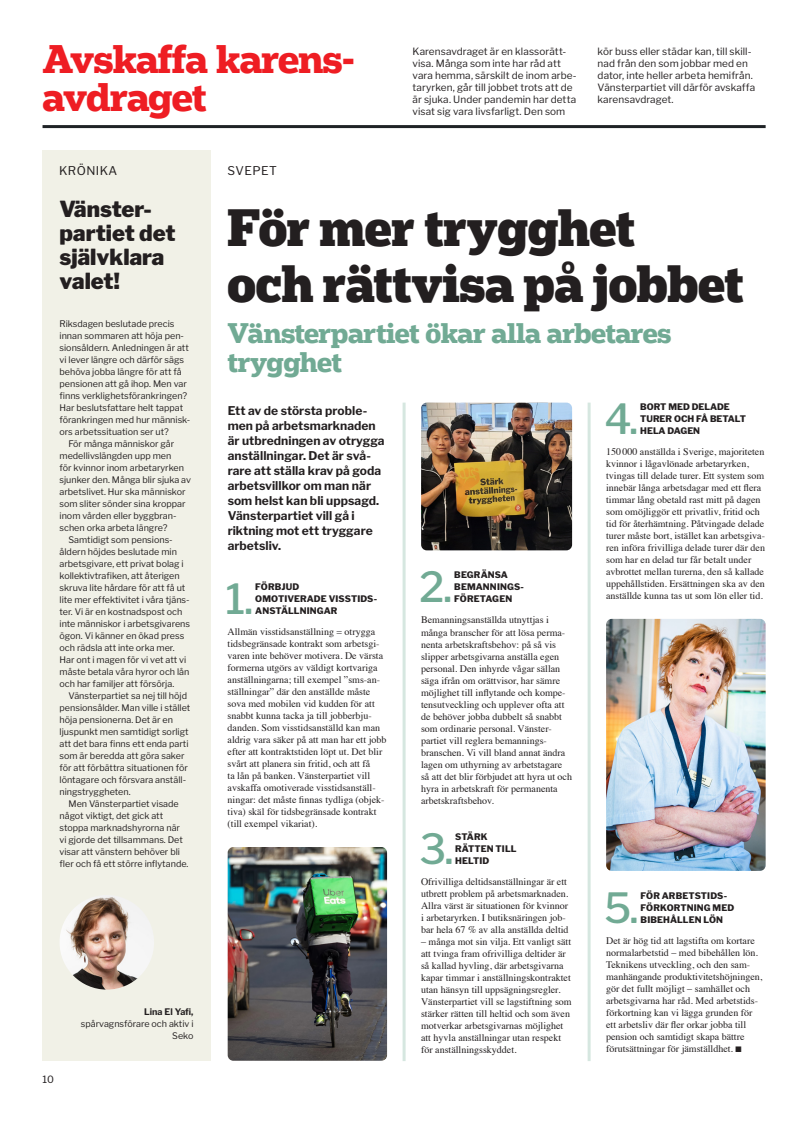
<style>
.page{position:relative;width:794px;height:1126px;background:#fff}
.page>*{position:absolute;margin:0;border:0;box-sizing:border-box;transform-origin:0 0}
.Rubrik_Popular_Black{font:900 50px/56px "Popular";letter-spacing:-.01em;color:#231f20;scale:.96 1}
.Artikel__Punkter_Mel{font:500 41.3px "Libre Franklin";color:#71aa94}
.Hylla__Rubrik_Popula{font:700 38px/38px "Popular";letter-spacing:-.025em;color:#ee1d23}
.Ev_underrubrik{font:700 27px/29px "Popular";letter-spacing:-.025em;color:#71aa94}
.Spalt__Rubrik_Libre{font:900 22px/24px "Libre Franklin";color:#231f20}
.Ingress_12_15{font:700 12px/15px "Libre Franklin";letter-spacing:.005em;color:#231f20}
.t1{font:12px "Libre Franklin";letter-spacing:.04em;color:#231f20}
.Artikel__Brödtext_Ti{font:10px/12px "Times";color:#231f20}
.Hylla_Brödtext_Libre{font:10px/12px "Libre Franklin";letter-spacing:.005em;color:#231f20}
.Spalt__Brödtext_Libr{font:9px/12px "Libre Franklin";color:#231f20}
.Artikel__Punkter_Mel-2{font:800 9px/12px "Libre Franklin";letter-spacing:.005em;color:#231f20}
.Roll_Regular{font:9px/12px "Libre Franklin";color:#231f20;text-align:right}
.Författare_Bold_9_12{font:700 9px "Libre Franklin";color:#231f20}
</style>
<div class="page">
<hr style="left:43px;top:125px;width:722px;height:3px;background:#1f2326">
<div style="left:43px;top:151px;width:167px;height:909px;background:#f1f1e7"></div>
<img style="left:60px;top:895px;width:94px;height:94px;border-radius:47px">
<hr style="left:402px;top:402px;width:3px;height:658px;background:#d6e7e0">
<hr style="left:587px;top:402px;width:3px;height:658px;background:#d6e7e0">
<img style="left:228px;top:847px;width:159px;height:213px">
<img style="left:421px;top:402px;width:151px;height:148px">
<img style="left:606px;top:619px;width:159px;height:251px">
<p class="Hylla__Rubrik_Popula" style="left:43px;top:39px;width:314px">Avskaffa karens&shy;avdraget</p>
<p class="Hylla_Brödtext_Libre" style="left:412px;top:44px;width:166px">Karensavdraget är en klassorätt&shy;visa. Många som inte har råd att vara hemma, särskilt de inom arbe&shy;taryrken, går till jobbet trots att de är sjuka. Under pandemin har detta visat sig vara livsfarligt. Den som</p>
<p class="Hylla_Brödtext_Libre" style="left:597px;top:44px;width:159px">kör buss eller städar kan, till skill&shy;nad från den som jobbar med en dator, inte heller arbeta hemifrån.<br>Vänsterpartiet vill därför avskaffa karensavdraget.</p>
<p class="t1" style="left:59px;top:161px;width:60px">KRÖNIKA</p>
<p class="Spalt__Rubrik_Libre" style="left:60px;top:195px;width:118px">Vänster&shy;partiet det självklara valet!</p>
<p class="Spalt__Brödtext_Libr" style="left:60px;top:316px;width:132px">Riksdagen beslutade precis innan sommaren att höja pen&shy;sionsåldern. Anledningen är att vi lever längre och därför sägs behöva jobba längre för att få pensionen att gå ihop. Men var finns verklighetsförankringen?<br>Har beslutsfattare helt tappat förankringen med hur människ&shy;ors arbetssituation ser ut?</p>
<p class="Spalt__Brödtext_Libr" style="left:60px;top:436px;width:133px;text-indent:9px">För många människor går medellivslängden upp men<br>för kvinnor inom arbetaryrken sjunker den. Många blir sjuka av arbetslivet. Hur ska människor som sliter sönder sina kroppar inom vården eller byggbran&shy;schen orka arbeta längre?</p>
<p class="Spalt__Brödtext_Libr" style="left:60px;top:532px;width:132px;text-indent:9px">Samtidigt som pensions&shy;åldern höjdes beslutade min arbetsgivare, ett privat bolag i kollektivtrafiken, att återigen skruva lite hårdare för att få ut lite mer effektivitet i våra tjäns&shy;ter. Vi är en kostnadspost och inte människor i arbetsgivarens ögon. Vi känner en ökad press och rädsla att inte orka mer.<br>Har ont i magen för vi vet att vi måste betala våra hyror och lån och har familjer att försörja.</p>
<p class="Spalt__Brödtext_Libr" style="left:60px;top:688px;width:132px;text-indent:9px">Vänsterpartiet sa nej till höjd pensionsålder. Man ville i stället höja pensionerna. Det är en ljuspunkt men samtidigt sorligt att det bara finns ett enda parti som är beredda att göra saker för att förbättra situationen för löntagare och försvara anställ&shy;ningstryggheten.</p>
<p class="Spalt__Brödtext_Libr" style="left:60px;top:796px;width:130px;text-indent:9px">Men Vänsterpartiet visade något viktigt, det gick att stoppa marknadshyrorna när vi gjorde det tillsammans. Det visar att vänstern behöver bli fler och få ett större inflytande.</p>
<p class="Hylla_Brödtext_Libre" style="left:43px;top:1072px;width:13px">10</p>
<p class="Författare_Bold_9_12" style="left:144px;top:1004px;width:51px">Lina El Yafi,</p>
<p class="Roll_Regular" style="left:81px;top:1016px;width:114px">spårvagnsförare och aktiv i<br>Seko</p>
<p class="t1" style="left:227px;top:161px;width:51px">SVEPET</p>
<p class="Rubrik_Popular_Black" style="left:227px;top:198px;width:539px">För mer trygghet<br>och rättvisa på jobbet</p>
<p class="Ev_underrubrik" style="left:227px;top:318px;width:445px">Vänsterpartiet ökar alla arbetares trygghet</p>
<p class="Ingress_12_15" style="left:228px;top:402px;width:158px">Ett av de största proble&shy;men på arbetsmarknaden är utbredningen av otrygga anställningar. Det är svå&shy;rare att ställa krav på goda arbetsvillkor om man när som helst kan bli uppsagd.<br>Vänsterpartiet vill gå i riktning mot ett tryggare arbetsliv.</p>
<p class="Artikel__Punkter_Mel" style="left:226px;top:566px;width:29px">1.</p>
<p class="Artikel__Punkter_Mel-2" style="left:255px;top:580px;width:123px">FÖRBJUD<br>OMOTIVERADE VISSTIDS-<br>ANSTÄLLNINGAR</p>
<p class="Artikel__Brödtext_Ti" style="left:227px;top:625px;width:160px">Allmän visstidsanställning = otrygga tidsbegränsade kontrakt som arbetsgi&shy;varen inte behöver motivera. De värsta formerna utgörs av väldigt kortvariga anställningarna; till exempel ”sms-an&shy;ställningar” där den anställde måste sova med mobilen vid kudden för att snabbt kunna tacka ja till jobberbju&shy;danden. Som visstidsanställd kan man aldrig vara säker på att man har ett jobb efter att kontraktstiden löpt ut. Det blir svårt att planera sin fritid, och att få<br>ta lån på banken. Vänsterpartiet vill avskaffa omotiverade visstidsanställ&shy;ningar: det måste finnas tydliga (objek&shy;tiva) skäl för tidsbegränsade kontrakt (till exempel vikariat).</p>
<h2 class="Artikel__Punkter_Mel" style="left:419px;top:554px;width:35px">2.</h2>
<p class="Artikel__Punkter_Mel-2" style="left:454px;top:568px;width:71px">BEGRÄNSA<br>BEMANNINGS-<br>FÖRETAGEN</p>
<p class="Artikel__Brödtext_Ti" style="left:421px;top:613px;width:152px">Bemanningsanställda utnyttjas i många branscher för att lösa perma&shy;nenta arbetskraftsbehov: på så vis slipper arbetsgivarna anställa egen personal. Den inhyrde vågar sällan säga ifrån om orättvisor, har sämre möjlighet till inflytande och kompe&shy;tensutveckling och upplever ofta att de behöver jobba dubbelt så snabbt som ordinarie personal. Vänster&shy;partiet vill reglera bemannings&shy;branschen. Vi vill bland annat ändra lagen om uthyrning av arbetstagare så att det blir förbjudet att hyra ut och hyra in arbetskraft för permanenta arbetskraftsbehov.</p>
<h2 class="Artikel__Punkter_Mel" style="left:419px;top:815px;width:36px">3.</h2>
<p class="Artikel__Punkter_Mel-2" style="left:455px;top:829px;width:63px">STÄRK<br>RÄTTEN TILL<br>HELTID</p>
<p class="Artikel__Brödtext_Ti" style="left:421px;top:874px;width:149px">Ofrivilliga deltidsanställningar är ett utbrett problem på arbetsmarknaden.<br>Allra värst är situationen för kvinnor i arbetaryrken. I butiksnäringen job&shy;bar hela 67 % av alla anställda deltid</p>
<p class="Artikel__Brödtext_Ti" style="left:421px;top:934px;width:152px">– många mot sin vilja. Ett vanligt sätt att tvinga fram ofrivilliga deltider är så kallad hyvling, där arbetsgivarna kapar timmar i anställningskontraktet utan hänsyn till uppsägningsregler.<br>Vänsterpartiet vill se lagstiftning som stärker rätten till heltid och som även motverkar arbetsgivarnas möjlighet att hyvla anställningar utan respekt för anställningsskyddet.</p>
<h2 class="Artikel__Punkter_Mel" style="left:604px;top:386px;width:35px">4.</h2>
<p class="Artikel__Punkter_Mel-2" style="left:640px;top:400px;width:107px">BORT MED DELADE<br>TURER OCH FÅ BETALT<br>HELA DAGEN</p>
<p class="Artikel__Brödtext_Ti" style="left:606px;top:445px;width:160px">150000 anställda i Sverige, majoriteten kvinnor i lågavlönade arbetaryrken, tvingas till delade turer. Ett system som innebär långa arbetsdagar med ett flera timmar lång obetald rast mitt på dagen som omöjliggör ett privatliv, fritid och tid för återhämtning. Påtvingade delade turer måste bort, istället kan arbetsgiva&shy;ren införa frivilliga delade turer där den som har en delad tur får betalt under avbrottet mellan turerna, den så kallade uppehållstiden. Ersättningen ska av den anställde kunna tas ut som lön eller tid.</p>
<h2 class="Artikel__Punkter_Mel" style="left:604px;top:875px;width:36px">5.</h2>
<p class="Artikel__Punkter_Mel-2" style="left:640px;top:889px;width:95px">FÖR ARBETSTIDS-<br>FÖRKORTNING MED<br>BIBEHÅLLEN LÖN</p>
<p class="Artikel__Brödtext_Ti" style="left:606px;top:934px;width:158px">Det är hög tid att lagstifta om kortare normalarbetstid – med bibehållen lön.<br>Teknikens utveckling, och den sam&shy;manhängande produktivitetshöjningen, gör det fullt möjligt – samhället och arbetsgivarna har råd. Med arbetstids&shy;förkortning kan vi lägga grunden för ett arbetsliv där fler orkar jobba till pension och samtidigt skapa bättre förutsättningar för jämställdhet. ■</p>
</div>
